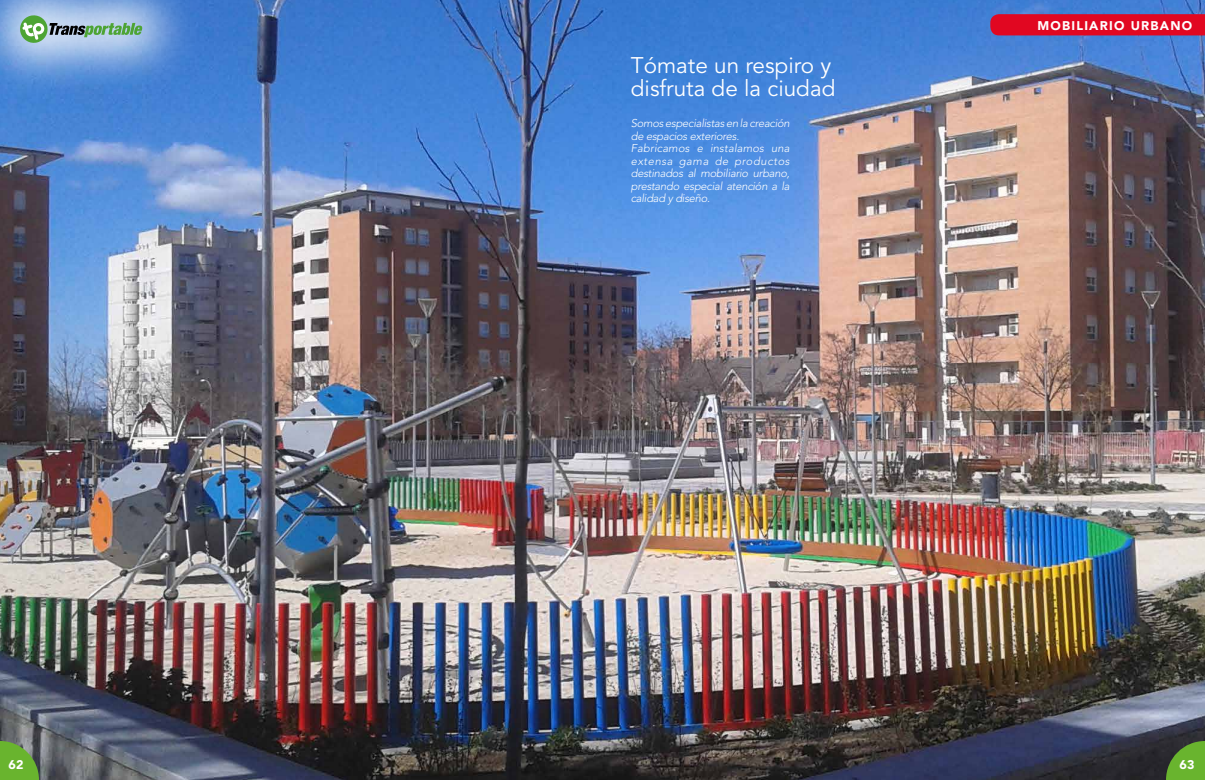
<style>
.page{position:relative;width:1205px;height:780px;background:#fff}
.page>*{position:absolute;margin:0;border:0;box-sizing:border-box;transform-origin:0 0}
.t1{font:22.5px/22.5px "Avenir";color:#fff}
.t2{font:900 12.5px "Avenir";letter-spacing:.1em;color:#fff}
.t3{font:italic 300 11.25px/12.5px "Avenir";letter-spacing:-.025em;color:#fff}
</style>
<div class="page">
<img style="left:0;top:0;width:1205px;height:780px">
<div style="left:990px;top:14px;width:215px;height:21px;background:#e10721"></div>
<svg style="left:0;top:741px;width:39px;height:39px;background:#68a33b"></svg>
<svg style="left:1166px;top:741px;width:39px;height:39px;background:#5b962e"></svg>
<div style="left:0;top:0;width:200px;height:101px;background:#fff;opacity:.89"></div>
<svg style="left:19px;top:14px;width:123px;height:30px;background:#97b9b5"></svg>
<h1 class="t1" style="left:631px;top:55px;width:206px">Tómate un respiro y disfruta de la ciudad</h1>
<p class="t3" style="left:631px;top:117px;width:160px">Somos especialistas en la creación de espacios exteriores.<br>Fabricamos e instalamos una extensa gama de productos destinados al mobiliario urbano, prestando especial atención a la calidad y diseño.</p>
<p class="t2" style="left:1037px;top:18px;width:156px">MOBILIARIO URBANO</p>
<p class="t2" style="left:9px;top:757px;width:17px">62</p>
<p class="t2" style="left:1179px;top:757px;width:17px">63</p>
</div>
